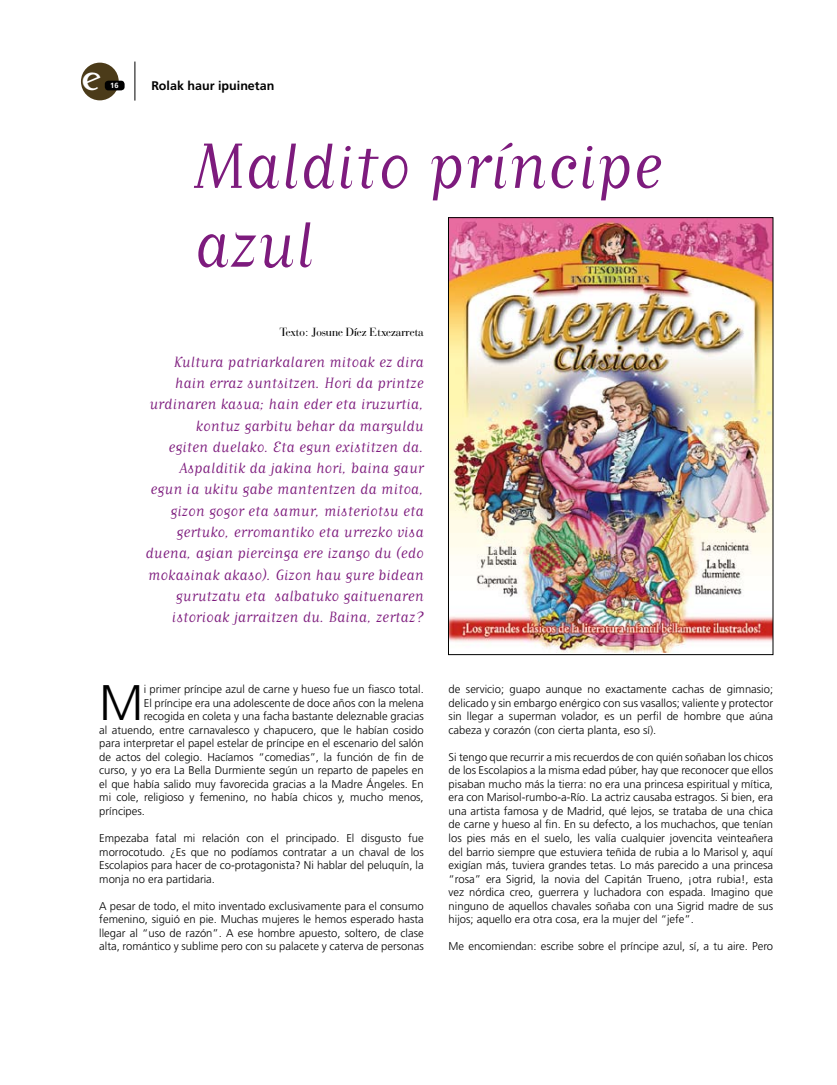
<style>
.page{position:relative;width:837px;height:1085px;background:#fff}
.page>*{position:absolute;margin:0;border:0;box-sizing:border-box;transform-origin:0 0}
.t1{font:75px/78.8px "Matrix Script";color:#7d1b7d}
.t2{font:300 49.88px "Frutiger";color:#000}
.t3{font:30.62px "Buttplug Taft";color:#fff}
.t4{font:17.5px/21.2px "Matrix Script";color:#7d1b7d;text-align:right}
.t5{font:12.5px "Bauer Bodoni BT";color:#000}
.t6{font:700 12.5px "Frutiger";color:#000}
.t7{font:300 11.25px/13.5px "Frutiger";color:#000;text-align:justify}
.t8{font:700 7.5px "Frutiger";color:#fff}
</style>
<div class="page">
<div style="left:81px;top:63px;width:38px;height:37px;background:#4b3b19;border-radius:50%"></div>
<div style="left:105px;top:81px;width:19px;height:9px;background:#000;border-radius:4px"></div>
<hr style="left:135px;top:62px;width:1px;height:39px;background:#000">
<img style="left:450px;top:219px;width:320px;height:433px">
<div style="left:448px;top:217px;width:324px;height:437px;border:1px solid #000"></div>
<p class="t3" style="left:82px;top:61px;width:20px">e</p>
<p class="t8" style="left:110px;top:81px;width:9px">16</p>
<p class="t6" style="left:151px;top:78px;width:124px">Rolak haur ipuinetan</p>
<p class="t1" style="left:194px;top:126px;width:470px">Maldito príncipe azul</p>
<p class="t5" style="left:279px;top:324px;width:145px">Texto: Josune Díez Etxezarreta</p>
<p class="t4" style="left:145px;top:351px;width:280px">Kultura patriarkalaren mitoak ez dira hain erraz suntsitzen. Hori da printze urdinaren kasua; hain eder eta iruzurtia, kontuz garbitu behar da marguldu<br>egiten duelako. Eta egun existitzen da.<br>Aspalditik da jakina hori, baina gaur egun ia ukitu gabe mantentzen da mitoa, gizon gogor eta samur, misteriotsu eta gertuko, erromantiko eta urrezko visa duena, agian piercinga ere izango du (edo mokasinak akaso). Gizon hau gure bidean gurutzatu eta salbatuko gaituenaren istorioak jarraitzen du. Baina, zertaz?</p>
<p class="t2" style="left:99px;top:674px;width:46px">M</p>
<p class="t7" style="left:144px;top:682px;width:281px">i primer príncipe azul de carne y hueso fue un fiasco total.</p>
<p class="t7" style="left:144px;top:696px;width:281px">El príncipe era una adolescente de doce años con la melena</p>
<p class="t7" style="left:144px;top:709px;width:281px">recogida en coleta y una facha bastante deleznable gracias</p>
<p class="t7" style="left:99px;top:723px;width:326px">al atuendo, entre carnavalesco y chapucero, que le habían cosido</p>
<p class="t7" style="left:99px;top:736px;width:326px">para interpretar el papel estelar de príncipe en el escenario del salón</p>
<p class="t7" style="left:99px;top:750px;width:326px">de actos del colegio. Hacíamos “comedias”, la función de fin de</p>
<p class="t7" style="left:99px;top:763px;width:326px">curso, y yo era La Bella Durmiente según un reparto de papeles en</p>
<p class="t7" style="left:99px;top:777px;width:326px">el que había salido muy favorecida gracias a la Madre Ángeles. En</p>
<p class="t7" style="left:99px;top:790px;width:326px">mi cole, religioso y femenino, no había chicos y, mucho menos,</p>
<p class="t7" style="left:99px;top:804px;width:47px">príncipes.</p>
<p class="t7" style="left:99px;top:831px;width:326px">Empezaba fatal mi relación con el principado. El disgusto fue morrocotudo. ¿Es que no podíamos contratar a un chaval de los Escolapios para hacer de co-protagonista? Ni hablar del peluquín, la monja no era partidaria.</p>
<p class="t7" style="left:99px;top:898px;width:326px">A pesar de todo, el mito inventado exclusivamente para el consumo femenino, siguió en pie. Muchas mujeres le hemos esperado hasta llegar al “uso de razón”. A ese hombre apuesto, soltero, de clase alta, romántico y sublime pero con su palacete y caterva de personas</p>
<p class="t7" style="left:448px;top:682px;width:326px">de servicio; guapo aunque no exactamente cachas de gimnasio; delicado y sin embargo enérgico con sus vasallos; valiente y protector sin llegar a superman volador, es un perfil de hombre que aúna cabeza y corazón (con cierta planta, eso sí).</p>
<p class="t7" style="left:448px;top:750px;width:326px">Si tengo que recurrir a mis recuerdos de con quién soñaban los chicos de los Escolapios a la misma edad púber, hay que reconocer que ellos pisaban mucho más la tierra: no era una princesa espiritual y mítica, era con Marisol-rumbo-a-Río. La actriz causaba estragos. Si bien, era una artista famosa y de Madrid, qué lejos, se trataba de una chica de carne y hueso al fin. En su defecto, a los muchachos, que tenían los pies más en el suelo, les valía cualquier jovencita veinteañera del barrio siempre que estuviera teñida de rubia a lo Marisol y, aquí exigían más, tuviera grandes tetas. Lo más parecido a una princesa “rosa” era Sigrid, la novia del Capitán Trueno, ¡otra rubia!, esta vez nórdica creo, guerrera y luchadora con espada. Imagino que ninguno de aquellos chavales soñaba con una Sigrid madre de sus hijos; aquello era otra cosa, era la mujer del “jefe”.</p>
<p class="t7" style="left:448px;top:939px;width:326px">Me encomiendan: escribe sobre el príncipe azul, sí, a tu aire. Pero</p>
</div>
